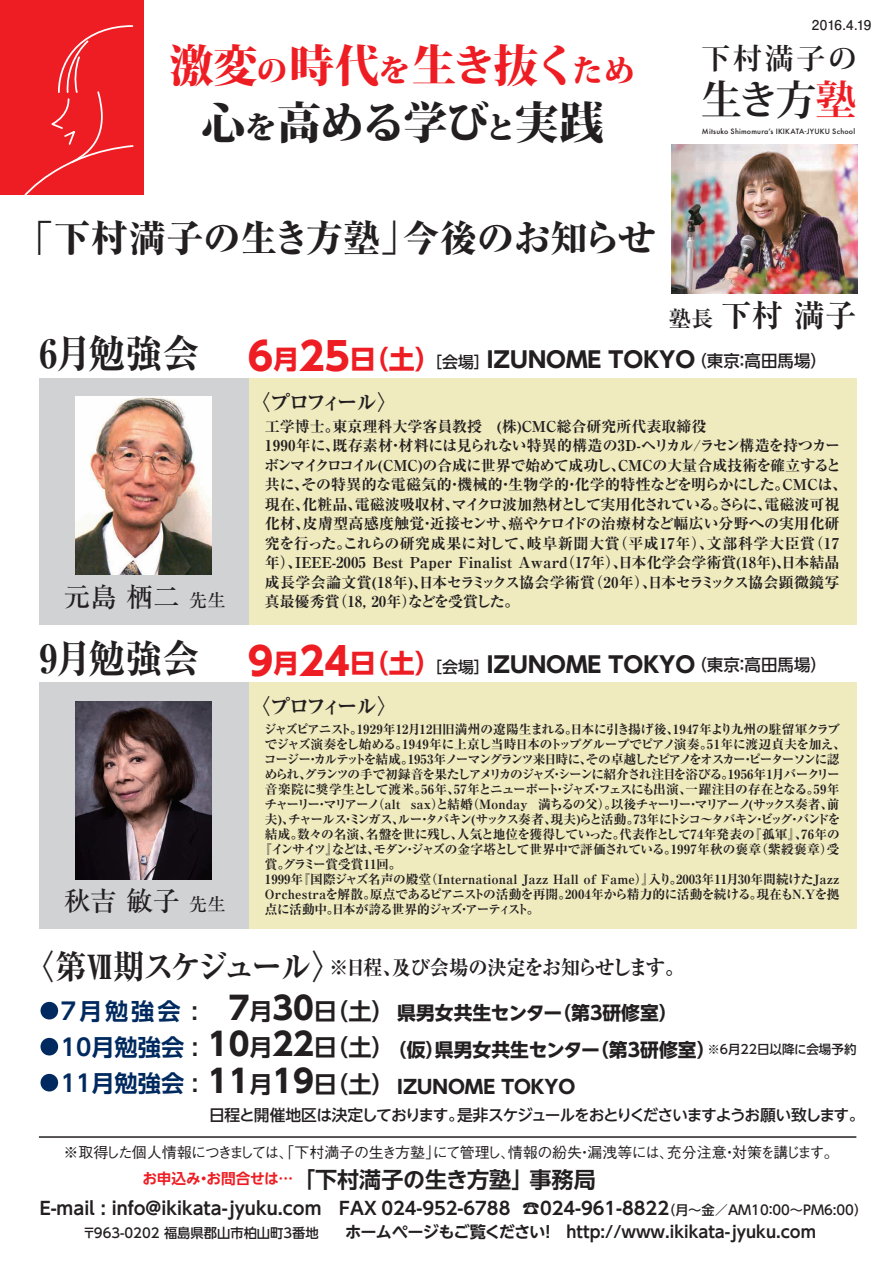
<style>
.page{position:relative;width:893px;height:1263px;background:#fff}
.page>*{position:absolute;margin:0;border:0;box-sizing:border-box;transform-origin:0 0}
.t1{font:800 44.4px "Koz Min Pro";letter-spacing:-.055em;color:#ee1d23}
.t2{font:800 44.4px "Koz Min Pro";letter-spacing:-.045em;color:#231f20}
.t3{font:700 40.8px "Koz Min Pro";color:#231f20}
.t4{font:700 expanded 39px "Ryumin Pr 6";letter-spacing:-.035em;color:#231f20;scale:.95 1}
.t5{font:800 37.5px "Ryumin Pr 6";letter-spacing:-.01em;color:#231f20}
.t6{font:700 expanded 33.3px "Ryumin Pr 6";letter-spacing:-.105em;color:#231f20;scale:.95 1}
.t7{font:700 31.2px "Ryumin Pr 6";color:#231f20}
.t8{font:700 28.8px "Koz Min Pro";letter-spacing:.1em;color:#231f20}
.t9{font:500 26.85px "Ryumin Pr 6";color:#231f20}
.t10{font:700 23.25px "UD Shin Go NT Pro De";color:#002a5f}
.t11{font:700 22.05px "UD Shin Go NT Pro";color:#231f20}
.t12{font:700 22.05px "UD Shin Go NT Pro De";color:#231f20}
.t13{font:700 expanded 21px "Ryumin Pr 6";letter-spacing:-.17em;color:#231f20}
.t14{font:700 expanded 20.4px "Ryumin Pr 6";letter-spacing:-.075em;color:#231f20;scale:.95 1}
.t15{font:700 18.9px "UD Shin Go NT Pro";color:#231f20}
.t16{font:700 17.7px "UD Shin Go NT Pro De";color:#231f20}
.t17{font:500 16.5px "UD Shin Go NT Pro";color:#231f20}
.t18{font:700 16.2px "UD Shin Go NT Pro De";color:#231f20}
.t19{font:500 15.75px "UD Shin Go NT Pro";letter-spacing:-.07em;color:#231f20}
.t20{font:700 expanded 15px/19.5px "Ryumin Pr 6";color:#231f20}
.t21{font:500 15px "Gothic BBB Pr 6";letter-spacing:-.04em;color:#231f20}
.t22{font:700 14.7px "UD Shin Go NT Pro De";letter-spacing:-.015em;color:#ee1d23}
.t23{font:700 13.5px "Futo Go B101 Pr 6";letter-spacing:-.01em;color:#231f20}
.t24{font:700 expanded 12.75px "Ryumin Pr 6";letter-spacing:-.015em;color:#231f20}
.t25{font:700 expanded 12.75px "Ryumin Pr 6";letter-spacing:-.02em;color:#231f20}
.t26{font:700 expanded 12.75px "Ryumin Pr 6";letter-spacing:-.045em;color:#231f20}
.t27{font:700 expanded 12.75px "Ryumin Pr 6";color:#231f20}
.t28{font:700 expanded 12.75px "Ryumin Pr 6";letter-spacing:-.11em;color:#231f20}
.t29{font:700 expanded 12.75px "Ryumin Pr 6";letter-spacing:-.13em;color:#231f20}
.t30{font:700 expanded 12.75px "Ryumin Pr 6";letter-spacing:-.115em;color:#231f20}
.t31{font:700 expanded 12.75px "Ryumin Pr 6";letter-spacing:-.095em;color:#231f20}
.t32{font:700 expanded 12.75px "Ryumin Pr 6";letter-spacing:-.085em;color:#231f20}
.t33{font:700 expanded 12.75px "Ryumin Pr 6";letter-spacing:-.01em;color:#231f20}
.t34{font:500 12.6px "UD Shin Go NT Pro";letter-spacing:-.005em;color:#231f20}
.t35{font:500 7.05px "Futura";letter-spacing:.03em;color:#231f20}
.s1{font-size:31.2px}
.s2{color:#ee1d23}
.s3{font-size:22.2px}
.s4{font-family:"Ryumin Pr 6";font-stretch:expanded;font-size:39px}
.s5{font-size:38.55px;color:#ee1d23}
.s6{font-size:25.95px;color:#ee1d23}
.s7{font-weight:500;font-size:15.9px}
.s8{font-size:18.3px}
.s9{font-family:"UD Shin Go NT Pro";font-stretch:normal;font-size:38.55px;color:#ee1d23}
.s10{font-family:"UD Shin Go NT Pro";font-stretch:normal;font-size:25.95px;color:#ee1d23}
.s11{font-weight:500;font-size:23.25px;color:#002a5f}
.s12{font-family:"UD Shin Go NT Pro De";font-size:23.25px;color:#002a5f}
.s13{font-weight:500;font-size:23.25px}
.s14{font-size:31.5px}
.s15{font-family:"UD Shin Go NT Pro De";font-size:23.25px}
.s16{font-family:"UD Shin Go NT Pro";font-weight:500}
.s17{font-family:"UD Shin Go NT Pro";font-weight:500;color:#231f20}
.s18{font-family:"UD Shin Go NT Pro";font-size:31.5px;color:#231f20}
.s19{color:#231f20}
.s20{font-family:"UD Shin Go NT Pro";font-weight:500;font-size:13.35px}
</style>
<div class="page">
<div style="left:39px;top:378px;width:275px;height:247px;background:#d1d2d4"></div>
<div style="left:249px;top:378px;width:607px;height:247px;background:#efebbf"></div>
<div style="left:39px;top:682px;width:275px;height:247px;background:#d1d2d4"></div>
<div style="left:249px;top:682px;width:607px;height:247px;background:#efebbf"></div>
<img style="left:671px;top:144px;width:186px;height:150px">
<img style="left:75px;top:397px;width:137px;height:178px">
<img style="left:75px;top:701px;width:137px;height:178px">
<hr style="left:39px;top:1136px;width:817px;height:2px;background:#231f20">
<div style="left:38px;top:999px;width:23px;height:23px;border:3px solid #fff;border-radius:50%"></div>
<div style="left:38px;top:1035px;width:23px;height:23px;border:3px solid #fff;border-radius:50%"></div>
<div style="left:38px;top:1071px;width:23px;height:23px;border:3px solid #fff;border-radius:50%"></div>
<div style="left:0;top:0;width:144px;height:194px;background:#ee1d23"></div>
<svg style="left:23px;top:25px;width:112px;height:170px"></svg>
<p class="t23" style="left:812px;top:14px;width:61px">2016.4.19</p>
<h1 class="t1" style="left:170px;top:33px;width:467px">激変<span class="s1">の</span>時代<span class="s1">を</span>生き抜く<span class="s1">ため</span></h1>
<h3 class="t8" style="left:701px;top:37px;width:157px">下村満子の</h3>
<h1 class="t2" style="left:201px;top:90px;width:405px">心<span class="s1">を</span>高める学び<span class="s1">と</span>実践</h1>
<h2 class="t3" style="left:701px;top:70px;width:157px">生き方<span class="s2">塾</span></h2>
<p class="t35" style="left:702px;top:126px;width:155px">Mitsuko Shimomuraʼs IKIKATA-JYUKU School</p>
<h3 class="t5" style="left:16px;top:208px;width:641px">「下村満子の生き方塾」今後のお知らせ</h3>
<h3 class="t7" style="left:669px;top:290px;width:189px"><span class="s3">塾長</span> 下村 満子</h3>
<h3 class="t11" style="left:39px;top:342px;width:658px"><span class="s4">6月勉強会</span> <span class="s5">6</span><span class="s6">月</span><span class="s5">25</span><span class="s6">日（土）</span><span class="s7">［会場］</span>IZUNOME TOKYO</h3>
<p class="t17" style="left:690px;top:347px;width:138px">（東京：高田馬場）</p>
<h3 class="t13" style="left:250px;top:385px;width:149px">〈プロフィール〉</h3>
<p class="t20" style="left:264px;top:416px;width:584px">工学博士。東京理科大学客員教授　(株)CMC総合研究所代表取締役<br>1990年に、既存素材・材料には見られない特異的構造の3D-ヘリカル/ラセン構造を持つカーボンマイクロコイル(CMC)の合成に世界で始めて成功し、CMCの大量合成技術を確立すると共に、その特異的な電磁気的・機械的・生物学的・化学的特性などを明らかにした。CMCは、現在、化粧品、電磁波吸収材、マイクロ波加熱材として実用化されている。さらに、電磁波可視化材、皮膚型高感度触覚・近接センサ、癌やケロイドの治療材など幅広い分野への実用化研究を行った。これらの研究成果に対して、岐阜新聞大賞（平成17年）、文部科学大臣賞（17年）、IEEE-2005 Best Paper Finalist Award（17年）、日本化学会学術賞(18年)、日本結晶成長学会論文賞(18年)、日本セラミックス協会学術賞（20年）、日本セラミックス協会顕微鏡写</p>
<h3 class="t9" style="left:63px;top:576px;width:164px">元島 栖二<span class="s8">先生</span></h3>
<p class="t20" style="left:265px;top:591px;width:256px">真最優秀賞（18, 20年）などを受賞した。</p>
<h3 class="t4" style="left:39px;top:628px;width:425px">9月勉強会 <span class="s9">9</span><span class="s10">月</span><span class="s9">24</span><span class="s10">日（土）</span></h3>
<h3 class="t11" style="left:426px;top:646px;width:271px"><span class="s7">［会場］</span>IZUNOME TOKYO</h3>
<p class="t17" style="left:690px;top:652px;width:138px">（東京：高田馬場）</p>
<h3 class="t9" style="left:63px;top:880px;width:164px">秋吉 敏子<span class="s8">先生</span></h3>
<h3 class="t13" style="left:250px;top:690px;width:149px">〈プロフィール〉</h3>
<p class="t25" style="left:264px;top:720px;width:578px">ジャズピアニスト。1929年12月12日旧満州の遼陽生まれる。日本に引き揚げ後、1947年より九州の駐留軍クラブ</p>
<p class="t26" style="left:265px;top:735px;width:583px">でジャズ演奏をし始める。1949年に上京し当時日本のトップグループでピアノ演奏。51年に渡辺貞夫を加え、</p>
<p class="t30" style="left:264px;top:750px;width:577px">コージー・カルテットを結成。1953年ノーマングランツ来日時に、その卓越したピアノをオスカー・ピーターソンに認</p>
<p class="t31" style="left:265px;top:765px;width:577px">められ、グランツの手で初録音を果たしアメリカのジャズ・シーンに紹介され注目を浴びる。1956年1月バークリー</p>
<p class="t26" style="left:265px;top:780px;width:576px">音楽院に奨学生として渡米。56年、57年とニューポート・ジャズ・フェスにも出演、一躍注目の存在となる。59年</p>
<p class="t28" style="left:265px;top:795px;width:576px">チャーリー・マリアーノ（alt sax）と結婚（Monday 満ちるの父）。以後チャーリー・マリアーノ(サックス奏者、前</p>
<p class="t29" style="left:265px;top:810px;width:577px">夫)、チャールス・ミンガス、ルー・タバキン(サックス奏者、現夫)らと活動。73年にトシコ～タバキン・ビッグ・バンドを</p>
<p class="t25" style="left:265px;top:825px;width:576px">結成。数々の名演、名盤を世に残し、人気と地位を獲得していった。代表作として74年発表の『孤軍』、76年の</p>
<p class="t24" style="left:259px;top:840px;width:582px">『インサイツ』などは、モダン・ジャズの金字塔として世界中で評価されている。1997年秋の褒章（紫綬褒章）受</p>
<p class="t33" style="left:265px;top:855px;width:138px">賞。グラミー賞受賞11回。</p>
<p class="t27" style="left:265px;top:870px;width:576px">1999年『国際ジャズ名声の殿堂（International Jazz Hall of Fame）』入り。2003年11月30年間続けたJazz</p>
<p class="t24" style="left:265px;top:885px;width:576px">Orchestraを解散。原点であるピアニストの活動を再開。2004年から精力的に活動を続ける。現在もN.Yを拠</p>
<p class="t32" style="left:265px;top:900px;width:276px">点に活動中。日本が誇る世界的ジャズ・アーティスト。</p>
<h3 class="t6" style="left:23px;top:940px;width:338px">〈第Ⅶ期スケジュール〉</h3>
<h3 class="t14" style="left:329px;top:951px;width:375px">※日程、及び会場の決定をお知らせします。</h3>
<p class="t15" style="left:38px;top:997px;width:641px"><span class="s11">●</span><span class="s12">7月勉強会</span> <span class="s13">:</span> <span class="s14">7</span><span class="s15">月</span><span class="s14">30</span><span class="s15">日（土）</span>県男女共生センター（第3研修室）</p>
<p class="t15" style="left:388px;top:1034px;width:329px">（仮）県男女共生センター（第3研修室）</p>
<p class="t15" style="left:397px;top:1071px;width:180px">IZUNOME TOKYO</p>
<h3 class="t10" style="left:38px;top:1028px;width:359px"><span class="s16">●</span>10月勉強会 <span class="s17">:</span> <span class="s18">10</span><span class="s19">月</span><span class="s18">22</span><span class="s19">日（土）</span></h3>
<p class="t34" style="left:707px;top:1038px;width:151px">※6月22日以降に会場予約</p>
<h3 class="t10" style="left:38px;top:1064px;width:359px"><span class="s16">●</span>11月勉強会 <span class="s17">:</span> <span class="s18">11</span><span class="s19">月</span><span class="s18">19</span><span class="s19">日（土）</span></h3>
<p class="t19" style="left:209px;top:1102px;width:657px">日程と開催地区は決定しております。是非スケジュールをおとりくださいますようお願い致します。</p>
<p class="t21" style="left:63px;top:1140px;width:777px">※取得した個人情報につきましては、「下村満子の生き方塾」にて管理し、情報の紛失・漏洩等には、充分注意・対策を講じます。</p>
<h3 class="t12" style="left:293px;top:1161px;width:304px">「下村満子の生き方塾」事務局</h3>
<p class="t16" style="left:40px;top:1193px;width:829px">E-mail : info@ikikata-jyuku.com　FAX 024-952-6788 ☎024-961-8822<span class="s20">（月～金／AM10：00～PM6:00）</span></p>
<p class="t18" style="left:82px;top:1218px;width:735px"><span class="s20">〒963-0202 福島県郡山市柏山町3番地　　</span>ホームページもご覧ください！ http://www.ikikata-jyuku.com</p>
<p class="t22" style="left:142px;top:1166px;width:152px">お申込み・お問合せは…</p>
</div>
